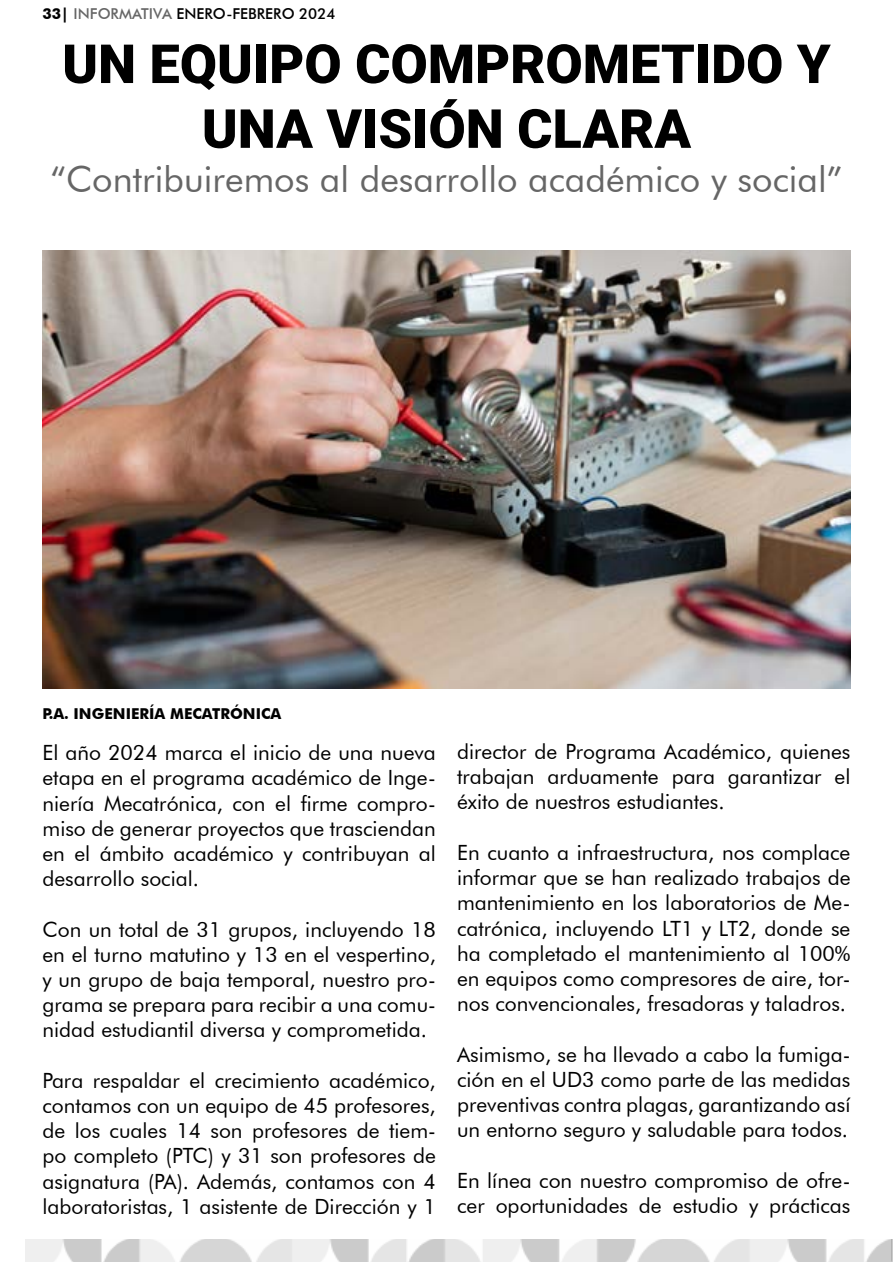
<style>
.page{position:relative;width:893px;height:1263px;background:#fff}
.page>*{position:absolute;margin:0;border:0;box-sizing:border-box;transform-origin:0 0}
.t1{font:900 54px/64.8px "Roboto";color:#000;text-align:center}
.t2{font:36px "Futura BT";color:#666}
.t3{font:21px/25.2px "Futura BT";color:#000;text-align:justify}
.t4{font:500 15px "Futura BT";color:#000}
.t5{font:700 15px "Futura BT";color:#000}
.s1{font-weight:700}
.s2{color:#666}
</style>
<div class="page">
<img style="left:43px;top:251px;width:807px;height:438px">
<img style="left:25px;top:1239px;width:867px;height:23px">
<svg style="left:892px;top:1239px;width:1px;height:23px"></svg>
<p class="t4" style="left:43px;top:4px;width:294px"><span class="s1">33|</span> <span class="s2">INFORMATIVA</span> ENERO-FEBRERO 2024</p>
<h1 class="t1" style="left:62px;top:29px;width:770px">UN EQUIPO COMPROMETIDO Y<br>UNA VISIÓN CLARA</h1>
<h2 class="t2" style="left:51px;top:157px;width:793px">“Contribuiremos al desarrollo académico y social”</h2>
<p class="t5" style="left:43px;top:704px;width:240px">P.A. INGENIERÍA MECATRÓNICA</p>
<p class="t3" style="left:43px;top:740px;width:395px">El año 2024 marca el inicio de una nueva etapa en el programa académico de Inge&shy;niería Mecatrónica, con el firme compro&shy;miso de generar proyectos que trasciendan en el ámbito académico y contribuyan al desarrollo social.</p>
<p class="t3" style="left:43px;top:916px;width:395px">Con un total de 31 grupos, incluyendo 18 en el turno matutino y 13 en el vespertino, y un grupo de baja temporal, nuestro pro&shy;grama se prepara para recibir a una comu&shy;nidad estudiantil diversa y comprometida.</p>
<p class="t3" style="left:43px;top:1067px;width:395px">Para respaldar el crecimiento académico, contamos con un equipo de 45 profesores, de los cuales 14 son profesores de tiem&shy;po completo (PTC) y 31 son profesores de asignatura (PA). Además, contamos con 4 laboratoristas, 1 asistente de Dirección y 1</p>
<p class="t3" style="left:457px;top:739px;width:395px">director de Programa Académico, quienes trabajan arduamente para garantizar el éxito de nuestros estudiantes.</p>
<p class="t3" style="left:457px;top:840px;width:395px">En cuanto a infraestructura, nos complace informar que se han realizado trabajos de mantenimiento en los laboratorios de Me&shy;catrónica, incluyendo LT1 y LT2, donde se ha completado el mantenimiento al 100% en equipos como compresores de aire, tor&shy;nos convencionales, fresadoras y taladros.</p>
<p class="t3" style="left:457px;top:1041px;width:395px">Asimismo, se ha llevado a cabo la fumiga&shy;ción en el UD3 como parte de las medidas preventivas contra plagas, garantizando así un entorno seguro y saludable para todos.</p>
<p class="t3" style="left:457px;top:1167px;width:395px">En línea con nuestro compromiso de ofre&shy;cer oportunidades de estudio y prácticas</p>
</div>
